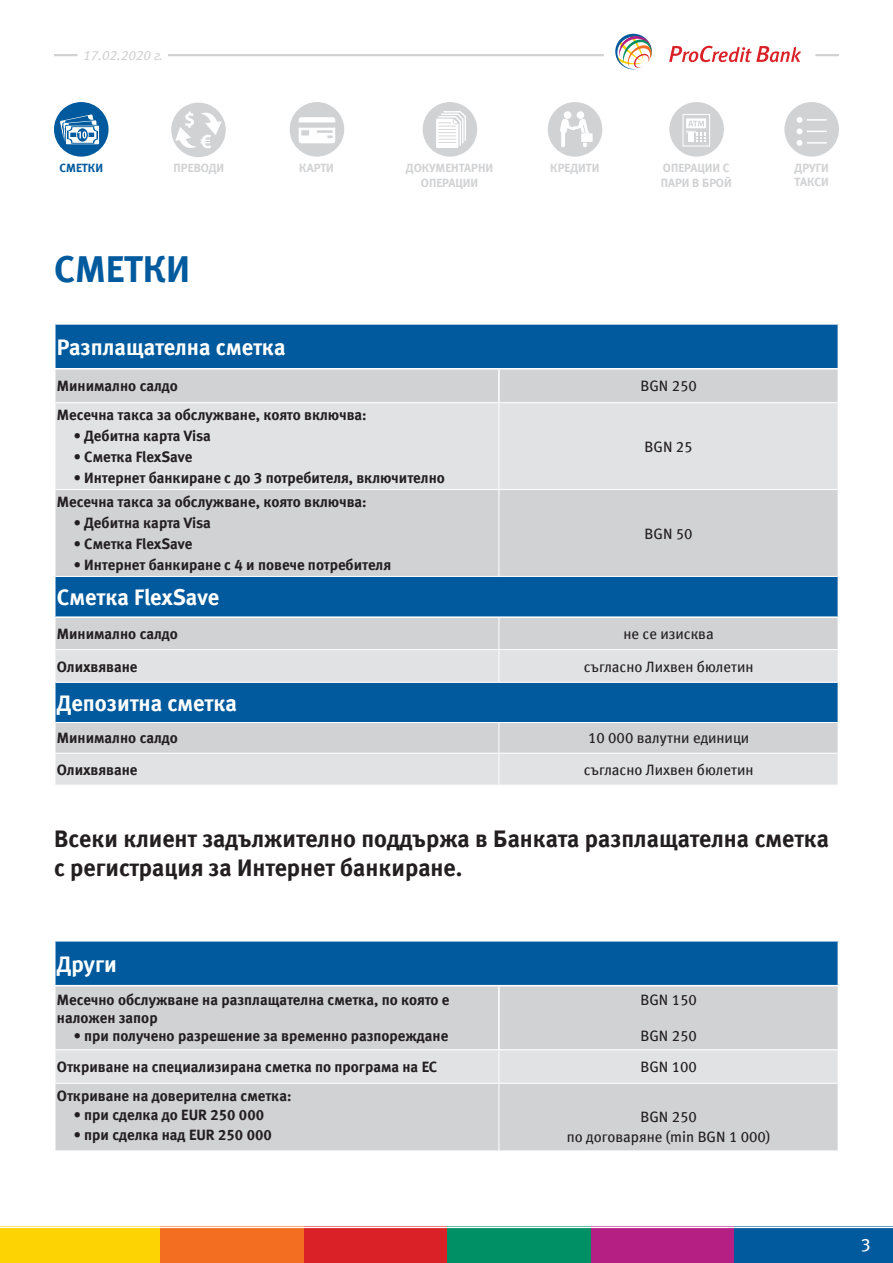
<style>
.page{position:relative;width:893px;height:1263px;background:#fff}
.page>*{position:absolute;margin:0;border:0;box-sizing:border-box;transform-origin:0 0}
.t1{font:37.5px "Meta Bold Cyr LF";color:#015a9d}
.t2{font:24px/28.8px "Meta Bold Cyr";color:#231f20}
.t3{font:22.5px "Meta Bold Cyr LF";color:#fff}
.t4{font:18px "Meta Book Cyr LF";color:#fff}
.t5{font:15px/18px "Meta Bold Cyr LF";color:#231f20}
.t6{font:15px/19.5px "Meta Book Cyr LF";color:#231f20;text-align:center}
.t7{font:italic 13.5px "Meta Book Cyr LF";color:#d1d2d4}
.t8{font:12px/14.4px "Meta Bold Cyr LF";color:#d1d2d4}
.t9{font:12px "Meta Bold Cyr LF";color:#015a9d}
</style>
<div class="page">
<div style="left:56px;top:325px;width:782px;height:43px;background:#015a9d"></div>
<div style="left:56px;top:369px;width:782px;height:33px;background:#d1d2d4"></div>
<div style="left:56px;top:403px;width:782px;height:382px;background:#e1e2e4"></div>
<svg style="left:56px;top:490px;width:782px;height:263px;background:#93afc5"></svg>
<hr style="left:56px;top:489px;width:443px;height:1px;background:#fff">
<hr style="left:56px;top:576px;width:443px;height:1px;background:#fff">
<hr style="left:56px;top:649px;width:443px;height:1px;background:#fff">
<hr style="left:56px;top:682px;width:443px;height:1px;background:#fff">
<hr style="left:56px;top:722px;width:443px;height:1px;background:#fff">
<hr style="left:56px;top:753px;width:443px;height:1px;background:#fff">
<hr style="left:499px;top:403px;width:1px;height:86px;background:#fff">
<hr style="left:499px;top:489px;width:339px;height:1px;background:#fff">
<hr style="left:499px;top:490px;width:1px;height:86px;background:#fff">
<hr style="left:499px;top:576px;width:339px;height:1px;background:#fff">
<hr style="left:499px;top:618px;width:1px;height:31px;background:#fff">
<hr style="left:499px;top:649px;width:339px;height:1px;background:#fff">
<hr style="left:499px;top:650px;width:1px;height:32px;background:#fff">
<hr style="left:499px;top:682px;width:339px;height:1px;background:#fff">
<hr style="left:499px;top:722px;width:339px;height:1px;background:#fff">
<hr style="left:499px;top:723px;width:1px;height:30px;background:#fff">
<hr style="left:499px;top:753px;width:339px;height:1px;background:#fff">
<hr style="left:499px;top:753px;width:1px;height:32px;background:#fff">
<hr style="left:498px;top:369px;width:2px;height:33px;background:#fff">
<hr style="left:54px;top:616px;width:445px;height:2px;background:#fff">
<hr style="left:499px;top:616px;width:340px;height:2px;background:#fff">
<div style="left:55px;top:941px;width:783px;height:45px;background:#015a9d"></div>
<div style="left:56px;top:986px;width:782px;height:63px;background:#d1d2d4"></div>
<div style="left:56px;top:1050px;width:782px;height:33px;background:#e1e2e4"></div>
<div style="left:56px;top:1084px;width:782px;height:66px;background:#d1d2d4"></div>
<hr style="left:499px;top:1050px;width:1px;height:33px;background:#fff">
<hr style="left:499px;top:1083px;width:1px;height:67px;background:#fff">
<hr style="left:498px;top:986px;width:2px;height:63px;background:#fff">
<hr style="left:54px;top:941px;width:2px;height:44px;background:#fff">
<hr style="left:54px;top:985px;width:445px;height:1px;background:#fff">
<hr style="left:499px;top:985px;width:340px;height:1px;background:#fff">
<div style="left:54px;top:102px;width:55px;height:55px;background:#015a9d;border-radius:50%"></div>
<svg style="left:60px;top:114px;width:39px;height:30px"></svg>
<div style="left:669px;top:102px;width:55px;height:55px;background:#d1d2d4;border-radius:50%"></div>
<div style="left:683px;top:114px;width:27px;height:32px;border:1px solid #fff"></div>
<svg style="left:686px;top:118px;width:20px;height:24px"></svg>
<svg style="left:171px;top:103px;width:55px;height:54px"></svg>
<div style="left:290px;top:102px;width:54px;height:55px;background:#d1d2d4;border-radius:50%"></div>
<svg style="left:299px;top:128px;width:36px;height:15px"></svg>
<svg style="left:299px;top:117px;width:36px;height:5px"></svg>
<div style="left:784px;top:102px;width:55px;height:55px;background:#d1d2d4;border-radius:50%"></div>
<svg style="left:797px;top:117px;width:30px;height:17px"></svg>
<hr style="left:807px;top:119px;width:20px;height:2px;background:#fff">
<svg style="left:797px;top:140px;width:5px;height:6px"></svg>
<hr style="left:807px;top:142px;width:20px;height:2px;background:#fff">
<div style="left:548px;top:102px;width:54px;height:55px;background:#d1d2d4;border-radius:50%"></div>
<div style="left:577px;top:111px;width:7px;height:8px;background:#fff;border-radius:50%"></div>
<div style="left:564px;top:111px;width:7px;height:8px;background:#fff;border-radius:50%"></div>
<svg style="left:560px;top:119px;width:33px;height:28px"></svg>
<div style="left:423px;top:102px;width:54px;height:55px;background:#d1d2d4;border-radius:50%"></div>
<svg style="left:436px;top:111px;width:30px;height:37px"></svg>
<hr style="left:168px;top:54px;width:436px;height:2px;background:#d1d2d4">
<hr style="left:815px;top:54px;width:24px;height:2px;background:#d1d2d4">
<hr style="left:54px;top:54px;width:24px;height:2px;background:#d1d2d4">
<svg style="left:615px;top:34px;width:37px;height:35px"></svg>
<svg style="left:669px;top:46px;width:132px;height:16px"></svg>
<div style="left:0;top:1227px;width:160px;height:36px;background:#fed304"></div>
<div style="left:160px;top:1227px;width:144px;height:36px;background:#f36e21"></div>
<div style="left:304px;top:1227px;width:143px;height:36px;background:#da2128"></div>
<div style="left:447px;top:1227px;width:144px;height:36px;background:#009065"></div>
<div style="left:591px;top:1227px;width:144px;height:36px;background:#b51e83"></div>
<div style="left:735px;top:1227px;width:158px;height:36px;background:#015a9d"></div>
<hr style="left:0;top:1226px;width:893px;height:2px;background:#fff">
<p class="t7" style="left:83px;top:47px;width:81px">17.02.2020 г.</p>
<p class="t9" style="left:59px;top:160px;width:45px">СМЕТКИ</p>
<p class="t8" style="left:174px;top:161px;width:52px">ПРЕВОДИ</p>
<p class="t8" style="left:299px;top:161px;width:36px">КАРТИ</p>
<p class="t8" style="left:661px;top:161px;width:73px">ОПЕРАЦИИ С<br>ПАРИ В БРОЙ</p>
<p class="t8" style="left:795px;top:160px;width:36px">ДРУГИ<br>ТАКСИ</p>
<p class="t8" style="left:406px;top:161px;width:89px">ДОКУМЕНТАРНИ</p>
<p class="t8" style="left:550px;top:161px;width:51px">КРЕДИТИ</p>
<p class="t8" style="left:421px;top:175px;width:59px">ОПЕРАЦИИ</p>
<h1 class="t1" style="left:54px;top:246px;width:138px">СМЕТКИ</h1>
<h3 class="t3" style="left:57px;top:334px;width:230px">Разплащателна сметка</h3>
<p class="t5" style="left:57px;top:377px;width:123px">Минимално салдо</p>
<p class="t6" style="left:640px;top:376px;width:58px">BGN 250</p>
<p class="t5" style="left:57px;top:406px;width:311px">Месечна такса за обслужване, която включва:</p>
<p class="t5" style="left:74px;top:427px;width:139px">• Дебитна карта Visa</p>
<p class="t5" style="left:74px;top:448px;width:120px">• Сметка FlexSave</p>
<p class="t5" style="left:74px;top:469px;width:373px">• Интернет банкиране с до 3 потребителя, включително</p>
<p class="t6" style="left:645px;top:437px;width:50px">BGN 25</p>
<p class="t5" style="left:57px;top:493px;width:311px">Месечна такса за обслужване, която включва:</p>
<p class="t5" style="left:74px;top:514px;width:139px">• Дебитна карта Visa</p>
<p class="t5" style="left:74px;top:535px;width:120px">• Сметка FlexSave</p>
<p class="t5" style="left:74px;top:556px;width:319px">• Интернет банкиране с 4 и повече потребителя</p>
<p class="t6" style="left:645px;top:523px;width:50px">BGN 50</p>
<h3 class="t3" style="left:57px;top:584px;width:164px">Сметка FlexSave</h3>
<p class="t5" style="left:57px;top:625px;width:123px">Минимално салдо</p>
<p class="t6" style="left:624px;top:624px;width:92px">не се изисква</p>
<p class="t5" style="left:57px;top:657px;width:82px">Олихвяване</p>
<p class="t6" style="left:584px;top:656px;width:171px">съгласно Лихвен бюлетин</p>
<h3 class="t3" style="left:57px;top:690px;width:182px">Депозитна сметка</h3>
<p class="t5" style="left:57px;top:729px;width:123px">Минимално салдо</p>
<p class="t6" style="left:588px;top:728px;width:163px">10 000 валутни единици</p>
<p class="t5" style="left:57px;top:760px;width:82px">Олихвяване</p>
<p class="t6" style="left:584px;top:760px;width:171px">съгласно Лихвен бюлетин</p>
<h2 class="t2" style="left:54px;top:824px;width:777px">Всеки клиент задължително поддържа в Банката разплащателна сметка с регистрация за Интернет банкиране.</h2>
<h3 class="t3" style="left:57px;top:950px;width:61px">Други</h3>
<p class="t5" style="left:57px;top:991px;width:394px">Месечно обслужване на разплащателна сметка, по която е наложен запор</p>
<p class="t5" style="left:74px;top:1027px;width:376px">• при получено разрешение за временно разпореждане</p>
<p class="t6" style="left:640px;top:990px;width:58px">BGN 150</p>
<p class="t6" style="left:640px;top:1026px;width:58px">BGN 250</p>
<p class="t5" style="left:57px;top:1058px;width:382px">Откриване на специализирана сметка по програма на ЕС</p>
<p class="t6" style="left:640px;top:1057px;width:58px">BGN 100</p>
<p class="t5" style="left:57px;top:1086px;width:236px">Откриване на доверителна сметка:</p>
<p class="t5" style="left:74px;top:1106px;width:192px">• при сделка до EUR 250 000</p>
<p class="t5" style="left:74px;top:1125px;width:200px">• при сделка над EUR 250 000</p>
<p class="t6" style="left:567px;top:1107px;width:205px">BGN 250<br>по договаряне (min BGN 1 000)</p>
<p class="t4" style="left:861px;top:1234px;width:12px">3</p>
</div>
